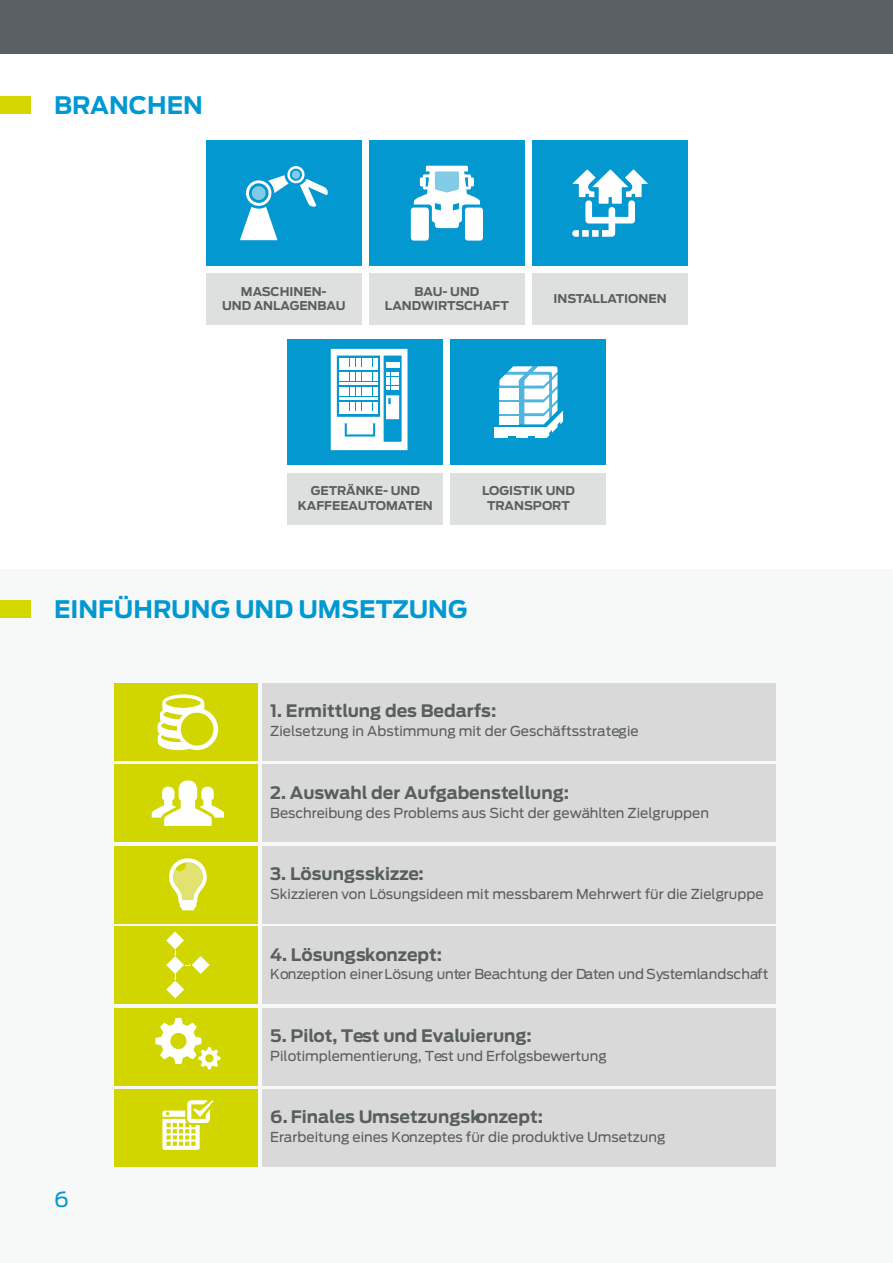
<style>
.page{position:relative;width:893px;height:1263px;background:#fff}
.page>*{position:absolute;margin:0;border:0;box-sizing:border-box;transform-origin:0 0}
.t1{font:700 24px "Antenna";color:#0098d1}
.t2{font:21px "Antenna";color:#0098d1}
.t3{font:700 17.1px "Antenna";color:#585e5f}
.t4{font:13.65px "Antenna";color:#585e5f}
.t5{font:700 12px/14.4px "Antenna";color:#585e5e;text-align:center}
</style>
<div class="page">
<div style="left:0;top:0;width:893px;height:54px;background:#5b6065"></div>
<hr style="left:892px;top:186px;width:1px;height:462px;background:#f7f8f8">
<div style="left:0;top:570px;width:893px;height:693px;background:#f7f8f8"></div>
<div style="left:0;top:96px;width:31px;height:18px;background:#d4d600"></div>
<div style="left:0;top:600px;width:31px;height:17px;background:#d4d600"></div>
<div style="left:206px;top:273px;width:156px;height:52px;background:#dedfdf"></div>
<div style="left:369px;top:273px;width:156px;height:52px;background:#dedfdf"></div>
<div style="left:532px;top:273px;width:156px;height:52px;background:#dedfdf"></div>
<div style="left:288px;top:472px;width:155px;height:52px;background:#dedfdf"></div>
<div style="left:451px;top:472px;width:155px;height:52px;background:#dedfdf"></div>
<div style="left:206px;top:140px;width:156px;height:126px;background:#0498d0"></div>
<div style="left:369px;top:140px;width:156px;height:126px;background:#0498d0"></div>
<div style="left:532px;top:140px;width:156px;height:126px;background:#0498d0"></div>
<div style="left:288px;top:339px;width:155px;height:126px;background:#0498d0"></div>
<div style="left:451px;top:339px;width:155px;height:126px;background:#0498d0"></div>
<svg style="left:240px;top:166px;width:88px;height:74px"></svg>
<div style="left:465px;top:207px;width:18px;height:34px;background:#fff;border-radius:3px"></div>
<div style="left:411px;top:207px;width:18px;height:34px;background:#fff;border-radius:3px"></div>
<svg style="left:414px;top:166px;width:66px;height:62px"></svg>
<svg style="left:572px;top:169px;width:76px;height:68px"></svg>
<div style="left:494px;top:427px;width:52px;height:8px;background:#fff"></div>
<div style="left:494px;top:433px;width:14px;height:5px;background:#fff"></div>
<svg style="left:499px;top:366px;width:64px;height:72px"></svg>
<svg style="left:331px;top:349px;width:76px;height:101px"></svg>
<div style="left:114px;top:765px;width:144px;height:77px;background:#d1d500"></div>
<svg style="left:152px;top:780px;width:72px;height:46px"></svg>
<div style="left:114px;top:683px;width:144px;height:78px;background:#d1d500"></div>
<div style="left:263px;top:683px;width:513px;height:78px;background:#dad9d9"></div>
<svg style="left:157px;top:694px;width:62px;height:56px"></svg>
<div style="left:263px;top:764px;width:513px;height:78px;background:#dad9d9"></div>
<div style="left:114px;top:846px;width:144px;height:77px;background:#d1d500"></div>
<div style="left:263px;top:846px;width:513px;height:77px;background:#dad9d9"></div>
<div style="left:114px;top:926px;width:144px;height:78px;background:#d1d500"></div>
<div style="left:263px;top:926px;width:513px;height:78px;background:#dad9d9"></div>
<div style="left:114px;top:1008px;width:144px;height:77px;background:#d1d500"></div>
<div style="left:263px;top:1008px;width:513px;height:77px;background:#dad9d9"></div>
<div style="left:114px;top:1089px;width:144px;height:77px;background:#d1d500"></div>
<div style="left:263px;top:1089px;width:513px;height:77px;background:#dad9d9"></div>
<svg style="left:169px;top:858px;width:38px;height:52px"></svg>
<svg style="left:166px;top:931px;width:44px;height:67px"></svg>
<svg style="left:155px;top:1018px;width:65px;height:51px"></svg>
<svg style="left:162px;top:1100px;width:52px;height:50px"></svg>
<h1 class="t1" style="left:54px;top:90px;width:150px">BRANCHEN</h1>
<p class="t5" style="left:222px;top:284px;width:125px">MASCHINEN-<br>UND ANLAGENBAU</p>
<p class="t5" style="left:385px;top:284px;width:125px">BAU- UND<br>LANDWIRTSCHAFT</p>
<p class="t5" style="left:553px;top:291px;width:115px">INSTALLATIONEN</p>
<p class="t5" style="left:298px;top:484px;width:136px">GETRÄNKE- UND<br>KAFFEEAUTOMATEN</p>
<p class="t5" style="left:482px;top:484px;width:94px">LOGISTIK UND<br>TRANSPORT</p>
<h1 class="t1" style="left:54px;top:594px;width:415px">EINFÜHRUNG UND UMSETZUNG</h1>
<p class="t3" style="left:270px;top:701px;width:228px">1. Ermittlung des Bedarfs:</p>
<p class="t4" style="left:270px;top:723px;width:370px">Zielsetzung in Abstimmung mit der Geschäftsstrategie</p>
<p class="t3" style="left:270px;top:782px;width:300px">2. Auswahl der Aufgabenstellung:</p>
<p class="t4" style="left:270px;top:805px;width:440px">Beschreibung des Problems aus Sicht der gewählten Zielgruppen</p>
<p class="t3" style="left:270px;top:863px;width:155px">3. Lösungsskizze:</p>
<p class="t4" style="left:270px;top:886px;width:495px">Skizzieren von Lösungsideen mit messbarem Mehrwert für die Zielgruppe</p>
<p class="t3" style="left:270px;top:944px;width:174px">4. Lösungskonzept:</p>
<p class="t4" style="left:270px;top:966px;width:500px">Konzeption einer Lösung unter Beachtung der Daten und Systemlandschaft</p>
<p class="t3" style="left:270px;top:1025px;width:263px">5. Pilot, Test und Evaluierung:</p>
<p class="t4" style="left:270px;top:1048px;width:338px">Pilotimplementierung, Test und Erfolgsbewertung</p>
<h2 class="t2" style="left:54px;top:1187px;width:16px">6</h2>
<p class="t3" style="left:270px;top:1106px;width:275px">6. Finales Umsetzungskonzept:</p>
<p class="t4" style="left:270px;top:1129px;width:397px">Erarbeitung eines Konzeptes für die produktive Umsetzung</p>
</div>
